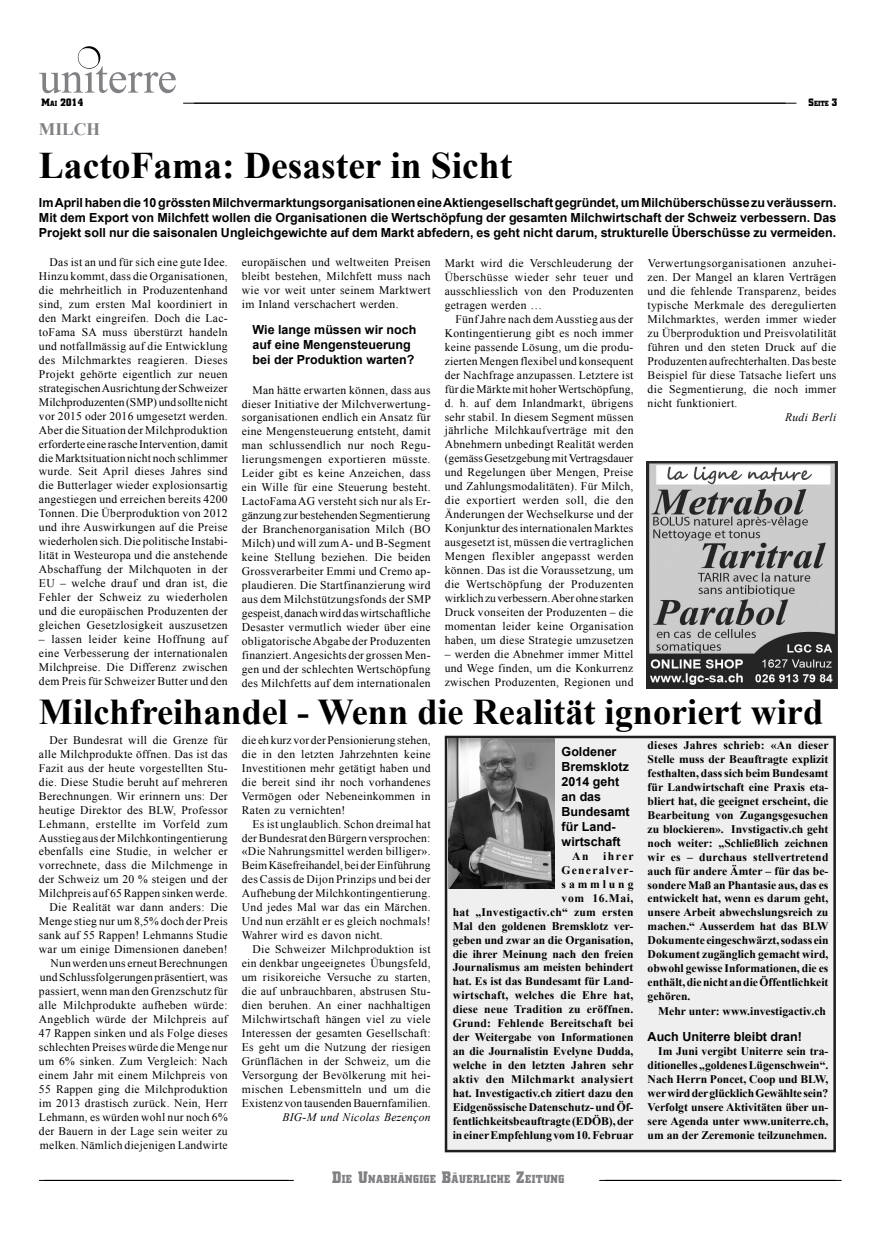
<style>
.page{position:relative;width:886px;height:1241px;background:#fff}
.page>*{position:absolute;margin:0;border:0;box-sizing:border-box;transform-origin:0 0}
.t1{font:700 37.5px "Times New Roman";color:#000}
.t2{font:700 36.25px "Times New Roman";color:#000}
.t3{font:700 17.5px "Times New Roman";color:#818084}
.t4{font:700 12.5px/15px "Arial";color:#000}
.t5{font:700 11.75px "Square Slabserif 711 BT";letter-spacing:.04em;color:#818084;scale:.9 1}
.t6{font:11.62px/14px "Times New Roman";letter-spacing:.025em;color:#000;text-align:justify}
.t7{font:700 11.62px/14px "Times New Roman";color:#000;text-align:justify}
.t8{font:italic 11.62px "Times New Roman";letter-spacing:.025em;color:#000}
.t9{font:700 10.88px "Square Slabserif 711 BT";color:#000;scale:.9 1}
.t10{font:700 7.62px "Square Slabserif 711 BT";color:#000;scale:.9 1}
.s1{font-size:7.62px}
.s2{font-size:10.88px}
.s3{font-size:16.88px}
</style>
<div class="page">
<svg style="left:39px;top:47px;width:137px;height:46px"></svg>
<hr style="left:183px;top:103px;width:602px;height:1px;background:#000">
<hr style="left:39px;top:1179px;width:249px;height:1px;background:#000">
<hr style="left:599px;top:1179px;width:237px;height:1px;background:#000">
<hr style="left:44px;top:1179px;width:250px;height:1px;background:#000">
<hr style="left:604px;top:1179px;width:238px;height:1px;background:#000">
<hr style="left:194px;top:103px;width:602px;height:1px;background:#000">
<div style="left:446px;top:736px;width:389px;height:414px;background:#edeeef"></div>
<div style="left:445px;top:735px;width:391px;height:417px;border:2px solid #000"></div>
<img style="left:646px;top:462px;width:192px;height:226px">
<img style="left:448px;top:738px;width:106px;height:150px">
<p class="t9" style="left:41px;top:95px;width:48px">M<span class="s1">AI</span> 2014</p>
<p class="t10" style="left:808px;top:98px;width:33px"><span class="s2">S</span>EITE <span class="s2">3</span></p>
<h3 class="t3" style="left:39px;top:117px;width:37px">MIlch</h3>
<h1 class="t1" style="left:39px;top:139px;width:475px">LactoFama: Desaster in Sicht</h1>
<p class="t4" style="left:39px;top:196px;width:799px;text-align:justify">Im April haben die 10 grössten Milchvermarktungsorganisationen eine Aktiengesellschaft gegründet, um Milchüberschüsse zu veräussern.<br>Mit dem Export von Milchfett wollen die Organisationen die Wertschöpfung der gesamten Milchwirtschaft der Schweiz verbessern. Das Projekt soll nur die saisonalen Ungleichgewichte auf dem Markt abfedern, es geht nicht darum, strukturelle Überschüsse zu vermeiden.</p>
<p class="t6" style="left:39px;top:255px;width:190px;text-indent:11px">Das ist an und für sich eine gute Idee.<br>Hinzu kommt, dass die Organisationen, die mehrheitlich in Produzentenhand sind, zum ersten Mal koordiniert in den Markt eingreifen. Doch die Lac&shy;toFama SA muss überstürzt handeln und notfallmässig auf die Entwicklung des Milchmarktes reagieren. Dieses Projekt gehörte eigentlich zur neuen strategischen Ausrichtung der Schweizer Milchproduzenten (SMP) und sollte nicht vor 2015 oder 2016 umgesetzt werden.<br>Aber die Situation der Milchproduktion erforderte eine rasche Intervention, damit die Marktsituation nicht noch schlimmer wurde. Seit April dieses Jahres sind die Butterlager wieder explosionsartig angestiegen und erreichen bereits 4200<br>Tonnen. Die Überproduktion von 2012 und ihre Auswirkungen auf die Preise wiederholen sich. Die politische Instabi&shy;lität in Westeuropa und die anstehende Abschaffung der Milchquoten in der EU – welche drauf und dran ist, die Fehler der Schweiz zu wiederholen und die europäischen Produzenten der gleichen Gesetzlosigkeit auszusetzen</p>
<p class="t6" style="left:39px;top:632px;width:190px">– lassen leider keine Hoffnung auf eine Verbesserung der internationalen Milchpreise. Die Differenz zwischen dem Preis für Schweizer Butter und den</p>
<p class="t6" style="left:242px;top:255px;width:190px">europäischen und weltweiten Preisen bleibt bestehen, Milchfett muss nach wie vor weit unter seinem Marktwert im Inland verschachert werden.</p>
<p class="t4" style="left:252px;top:322px;width:165px">Wie lange müssen wir noch auf eine Mengensteuerung bei der Produktion warten?</p>
<p class="t6" style="left:242px;top:382px;width:191px;text-indent:11px">Man hätte erwarten können, dass aus dieser Initiative der Milchverwertung&shy;sorganisationen endlich ein Ansatz für eine Mengensteuerung entsteht, damit man schlussendlich nur noch Regu&shy;lierungsmengen exportieren müsste.<br>Leider gibt es keine Anzeichen, dass ein Wille für eine Steuerung besteht.<br>LactoFama AG versteht sich nur als Er&shy;gänzung zur bestehenden Segmentierung der Branchenorganisation Milch (BO Milch) und will zum A- und B-Segment keine Stellung beziehen. Die beiden Grossverarbeiter Emmi und Cremo ap&shy;plaudieren. Die Startfinanzierung wird aus dem Milchstützungsfonds der SMP gespeist, danach wird das wirtschaftliche Desaster vermutlich wieder über eine obligatorische Abgabe der Produzenten finanziert. Angesichts der grossen Men&shy;gen und der schlechten Wertschöpfung des Milchfetts auf dem internationalen</p>
<p class="t6" style="left:445px;top:256px;width:190px">Markt wird die Verschleuderung der Überschüsse wieder sehr teuer und ausschliesslich von den Produzenten getragen werden …</p>
<p class="t6" style="left:445px;top:312px;width:190px;text-indent:11px">Fünf Jahre nach dem Ausstieg aus der Kontingentierung gibt es noch immer keine passende Lösung, um die produ&shy;zierten Mengen flexibel und konsequent der Nachfrage anzupassen. Letztere ist für die Märkte mit hoher Wertschöpfung, d. h. auf dem Inlandmarkt, übrigens sehr stabil. In diesem Segment müssen jährliche Milchkaufverträge mit den Abnehmern unbedingt Realität werden (gemäss Gesetzgebung mit Vertragsdauer und Regelungen über Mengen, Preise und Zahlungsmodalitäten). Für Milch, die exportiert werden soll, die den Änderungen der Wechselkurse und der Konjunktur des internationalen Marktes ausgesetzt ist, müssen die vertraglichen Mengen flexibler angepasst werden können. Das ist die Voraussetzung, um die Wertschöpfung der Produzenten wirklich zu verbessern. Aber ohne starken Druck vonseiten der Produzenten – die momentan leider keine Organisation haben, um diese Strategie umzusetzen</p>
<p class="t6" style="left:445px;top:646px;width:190px">– werden die Abnehmer immer Mittel und Wege finden, um die Konkurrenz zwischen Produzenten, Regionen und</p>
<p class="t6" style="left:648px;top:256px;width:190px">Verwertungsorganisationen anzuhei&shy;zen. Der Mangel an klaren Verträgen und die fehlende Transparenz, beides typische Merkmale des deregulierten Milchmarktes, werden immer wieder zu Überproduktion und Preisvolatilität führen und den steten Druck auf die Produzenten aufrechterhalten. Das beste Beispiel für diese Tatsache liefert uns die Segmentierung, die noch immer nicht funktioniert.</p>
<p class="t8" style="left:785px;top:408px;width:53px">Rudi Berli</p>
<h2 class="t2" style="left:39px;top:686px;width:786px">Milchfreihandel - Wenn die Realität ignoriert wird</h2>
<p class="t6" style="left:242px;top:732px;width:190px">die eh kurz vor der Pensionierung stehen, die in den letzten Jahrzehnten keine Investitionen mehr getätigt haben und die bereit sind ihr noch vorhandenes Vermögen oder Nebeneinkommen in Raten zu vernichten!</p>
<p class="t6" style="left:242px;top:816px;width:190px;text-indent:11px">Es ist unglaublich. Schon dreimal hat der Bundesrat den Bürgern versprochen: «Die Nahrungsmittel werden billiger».<br>Beim Käsefreihandel, bei der Einführung des Cassis de Dijon Prinzips und bei der Aufhebung der Milchkontingentierung.<br>Und jedes Mal war das ein Märchen.<br>Und nun erzählt er es gleich nochmals!<br>Wahrer wird es davon nicht.</p>
<p class="t6" style="left:242px;top:941px;width:190px;text-indent:11px">Die Schweizer Milchproduktion ist ein denkbar ungeeignetes Übungsfeld, um risikoreiche Versuche zu starten, die auf unbrauchbaren, abstrusen Stu&shy;dien beruhen. An einer nachhaltigen Milchwirtschaft hängen viel zu viele Interessen der gesamten Gesellschaft:<br>Es geht um die Nutzung der riesigen Grünflächen in der Schweiz, um die Versorgung der Bevölkerung mit hei&shy;mischen Lebensmitteln und um die Existenz von tausenden Bauernfamilien.</p>
<p class="t8" style="left:282px;top:1108px;width:150px">BIG-M und Nicolas Bezençon</p>
<p class="t6" style="left:39px;top:732px;width:190px;text-align:right">Der Bundesrat will die Grenze für alle Milchprodukte öffnen. Das ist das Fazit aus der heute vorgestellten Stu&shy;die. Diese Studie beruht auf mehreren Berechnungen. Wir erinnern uns: Der heutige Direktor des BLW, Professor Lehmann, erstellte im Vorfeld zum Ausstieg aus der Milchkontingentierung ebenfalls eine Studie, in welcher er vorrechnete, dass die Milchmenge in der Schweiz um 20 % steigen und der Milchpreis auf 65 Rappen sinken werde.<br>Die Realität war dann anders: Die Menge stieg nur um 8,5% doch der Preis sank auf 55 Rappen! Lehmanns Studie war um einige Dimensionen daneben!<br>Nun werden uns erneut Berechnungen und Schlussfolgerungen präsentiert, was passiert, wenn man den Grenzschutz für alle Milchprodukte aufheben würde:<br>Angeblich würde der Milchpreis auf 47 Rappen sinken und als Folge dieses schlechten Preises würde die Menge nur um 6% sinken. Zum Vergleich: Nach einem Jahr mit einem Milchpreis von 55 Rappen ging die Milchproduktion im 2013 drastisch zurück. Nein, Herr Lehmann, es würden wohl nur noch 6% der Bauern in der Lage sein weiter zu melken. Nämlich diejenigen Landwirte</p>
<p class="t7" style="left:648px;top:737px;width:183px">dieses Jahres schrieb: «An dieser Stelle muss der Beauftragte explizit festhalten, dass sich beim Bundesamt für Landwirtschaft eine Praxis eta&shy;bliert hat, die geeignet erscheint, die Bearbeitung von Zugangsgesuchen zu blockieren». Invstigactiv.ch geht noch weiter: „Schließlich zeichnen wir es – durchaus stellvertretend auch für andere Ämter – für das be&shy;sondere Maß an Phantasie aus, das es entwickelt hat, wenn es darum geht, unsere Arbeit abwechslungsreich zu machen.“ Ausserdem hat das BLW Dokumente eingeschwärzt, sodass ein Dokument zugänglich gemacht wird, obwohl gewisse Informationen, die es enthält, die nicht an die Öffentlichkeit gehören.</p>
<p class="t7" style="left:658px;top:1003px;width:169px">Mehr unter: www.investigactiv.ch</p>
<p class="t4" style="left:648px;top:1029px;width:156px">Auch Uniterre bleibt dran!</p>
<p class="t7" style="left:648px;top:1043px;width:182px;text-indent:11px">Im Juni vergibt Uniterre sein tra&shy;ditionelles „goldenes Lügenschwein“.<br>Nach Herrn Poncet, Coop und BLW, wer wird der glücklich Gewählte sein?<br>Verfolgt unsere Aktivitäten über un&shy;sere Agenda unter www.uniterre.ch, um an der Zeremonie teilzunehmen.</p>
<p class="t4" style="left:562px;top:744px;width:70px">Goldener<br>Bremsklotz<br>2014 geht an das<br>Bundesamt für Land&shy;wirtschaft</p>
<p class="t7" style="left:572px;top:848px;width:18px">An</p>
<p class="t7" style="left:453px;top:848px;width:183px;text-align:right">ihrer<br>Generalver-<br>sammlung<br>vom 16.Mai,<br>hat „Investigactiv.ch“ zum ersten<br>Mal den goldenen Bremsklotz ver&shy;geben und zwar an die Organisation, die ihrer Meinung nach den freien<br>Journalismus am meisten behindert hat. Es ist das Bundesamt für Land&shy;wirtschaft, welches die Ehre hat, diese neue Tradition zu eröffnen.<br>Grund: Fehlende Bereitschaft bei der Weitergabe von Informationen an die Journalistin Evelyne Dudda, welche in den letzten Jahren sehr aktiv den Milchmarkt analysiert hat. Investigactiv.ch zitiert dazu den<br>Eidgenössische Datenschutz- und Öf&shy;fentlichkeitsbeauftragte (EDÖB), der in einer Empfehlung vom 10. Februar</p>
<p class="t5" style="left:332px;top:1171px;width:259px"><span class="s3">D</span>IE <span class="s3">U</span>NABHÄNGIGE <span class="s3">B</span>ÄUERLICHE <span class="s3">Z</span>EITUNG</p>
</div>
